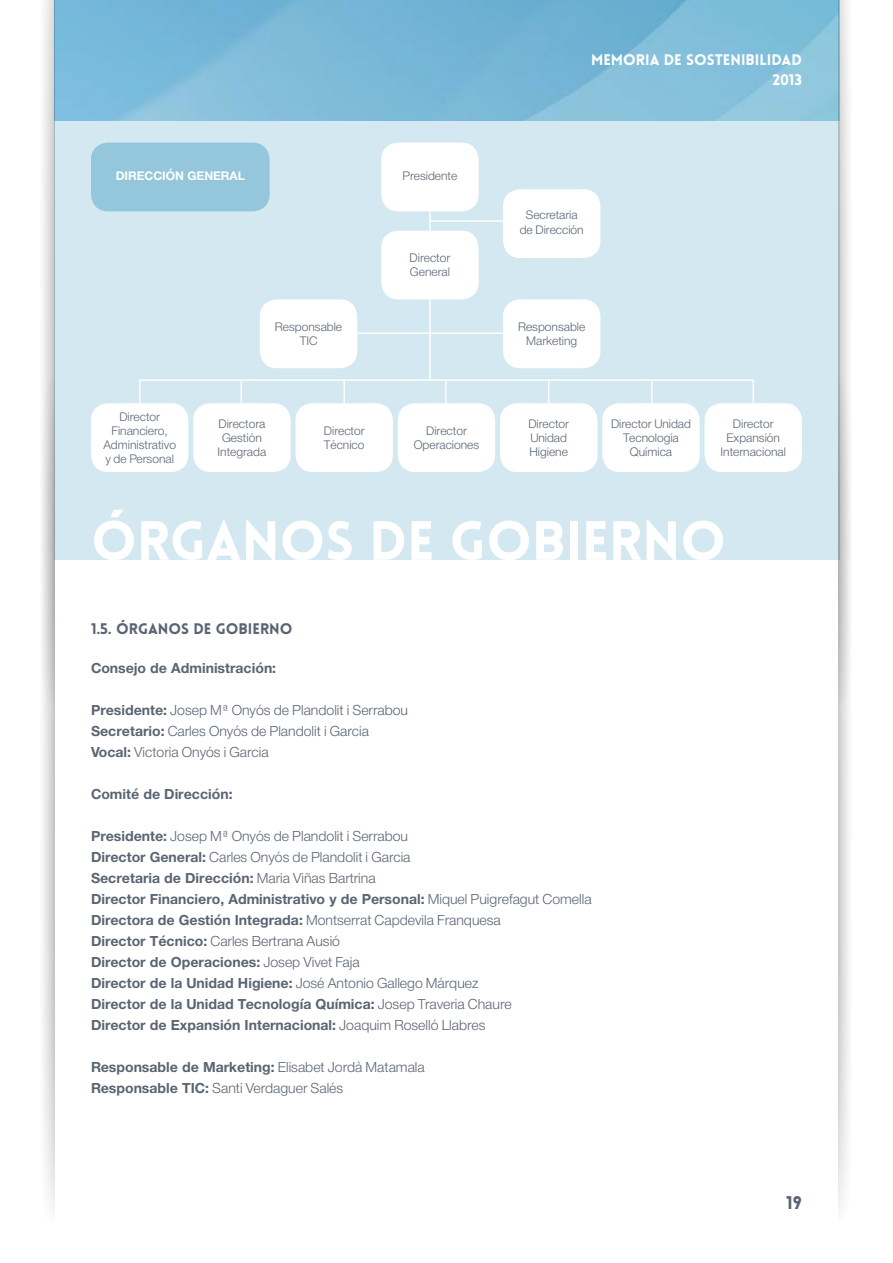
<style>
.page{position:relative;width:893px;height:1263px;background:#fff}
.page>*{position:absolute;margin:0;border:0;box-sizing:border-box;transform-origin:0 0}
.t1{font:900 54px "Lovelo";color:#fff}
.t2{font:900 18px "Lovelo";color:#5a6472}
.t3{font:15px/21px "NH75";color:#5a6472}
.t4{font:15px/21px "NH45";color:#5a6472}
.t5{font:900 15px/19.5px "Lovelo";color:#fff;text-align:right}
.t6{font:900 15px "Lovelo";color:#5a6472}
.t7{font:12.9px/14.2px "NH45";color:#5a6472;text-align:center}
.t8{font:12.9px "NH75";color:#fff}
.s1{font-family:"NH75"}
.s2{font-family:"NH45"}
</style>
<div class="page">
<div style="left:54px;top:0;width:785px;height:559px;background:#d4e8f1"></div>
<svg style="left:40px;top:190px;width:14px;height:21px"></svg>
<img style="left:838px;top:0;width:11px;height:217px">
<svg style="left:838px;top:190px;width:11px;height:21px"></svg>
<img style="left:838px;top:217px;width:13px;height:991px">
<svg style="left:54px;top:0;width:785px;height:120px;fill:#7bbad9"></svg>
<div style="left:91px;top:403px;width:97px;height:69px;background:#fff;border-radius:17px"></div>
<div style="left:296px;top:403px;width:97px;height:69px;background:#fff;border-radius:17px"></div>
<div style="left:602px;top:403px;width:98px;height:69px;background:#fff;border-radius:17px"></div>
<div style="left:193px;top:403px;width:98px;height:69px;background:#fff;border-radius:17px"></div>
<div style="left:500px;top:403px;width:97px;height:69px;background:#fff;border-radius:17px"></div>
<div style="left:398px;top:403px;width:97px;height:69px;background:#fff;border-radius:17px"></div>
<div style="left:705px;top:403px;width:97px;height:69px;background:#fff;border-radius:17px"></div>
<div style="left:381px;top:231px;width:98px;height:68px;background:#fff;border-radius:17px"></div>
<div style="left:260px;top:299px;width:97px;height:69px;background:#fff;border-radius:17px"></div>
<div style="left:503px;top:299px;width:97px;height:69px;background:#fff;border-radius:17px"></div>
<div style="left:503px;top:189px;width:97px;height:69px;background:#fff;border-radius:17px"></div>
<div style="left:381px;top:143px;width:98px;height:68px;background:#fff;border-radius:17px"></div>
<hr style="left:429px;top:201px;width:2px;height:179px;background:#fff">
<svg style="left:139px;top:381px;width:1px;height:22px"></svg>
<hr style="left:343px;top:380px;width:2px;height:23px;background:#fff">
<svg style="left:651px;top:381px;width:1px;height:22px"></svg>
<svg style="left:241px;top:381px;width:1px;height:22px"></svg>
<svg style="left:548px;top:381px;width:1px;height:22px"></svg>
<svg style="left:445px;top:381px;width:1px;height:22px"></svg>
<svg style="left:753px;top:380px;width:1px;height:23px"></svg>
<hr style="left:357px;top:332px;width:146px;height:2px;background:#fff">
<hr style="left:431px;top:220px;width:72px;height:2px;background:#fff">
<hr style="left:139px;top:379px;width:614px;height:2px;background:#fff">
<div style="left:91px;top:143px;width:179px;height:68px;background:#94c7dc;border-radius:17px"></div>
<p class="t8" style="left:116px;top:167px;width:131px">DIRECCIÓN GENERAL</p>
<p class="t7" style="left:402px;top:169px;width:56px">Presidente</p>
<p class="t7" style="left:410px;top:252px;width:42px;text-align:left">Director<br>General</p>
<p class="t5" style="left:591px;top:51px;width:212px">MEMORIA DE SOSTENIBILIDAD<br>2013</p>
<p class="t7" style="left:520px;top:209px;width:65px">Secretaria de Dirección</p>
<p class="t7" style="left:103px;top:410px;width:74px">Director<br>Financiero,<br>Administrativo y de Personal</p>
<p class="t7" style="left:275px;top:321px;width:69px">Responsable<br>TIC</p>
<p class="t7" style="left:518px;top:321px;width:69px">Responsable<br>Marketing</p>
<p class="t7" style="left:414px;top:424px;width:67px">Director<br>Operaciones</p>
<p class="t7" style="left:721px;top:417px;width:67px">Director<br>Expansión<br>Internacional</p>
<p class="t7" style="left:218px;top:417px;width:50px">Directora<br>Gestión<br>Integrada</p>
<p class="t7" style="left:528px;top:417px;width:42px;text-align:left">Director<br>Unidad<br>Higiene</p>
<p class="t7" style="left:324px;top:424px;width:42px;text-align:left">Director<br>Técnico</p>
<p class="t7" style="left:611px;top:417px;width:81px">Director Unidad<br>Tecnología<br>Química</p>
<h1 class="t1" style="left:91px;top:507px;width:636px">ÓRGANOS DE GOBIERNO</h1>
<p class="t6" style="left:91px;top:619px;width:203px">1.5. ÓRGANOS DE GOBIERNO</p>
<p class="t3" style="left:91px;top:658px;width:187px">Consejo de Administración:</p>
<p class="t4" style="left:91px;top:700px;width:319px"><span class="s1">Presidente:</span> Josep Mª Onyós de Plandolit i Serrabou<br><span class="s1">Secretario:</span> Carles Onyós de Plandolit i Garcia<br><span class="s1">Vocal:</span> Victoria Onyós i Garcia</p>
<p class="t3" style="left:91px;top:784px;width:143px">Comité de Dirección:</p>
<p class="t4" style="left:91px;top:826px;width:321px"><span class="s1">Presidente:</span> Josep Mª Onyós de Plandolit i Serrabou<br><span class="s1">Director General:</span> Carles Onyós de Plandolit i Garcia</p>
<p class="t3" style="left:91px;top:868px;width:502px">Secretaria de Dirección: <span class="s2">Maria Viñas Bartrina<br></span>Director Financiero, Administrativo y de Personal: <span class="s2">Miquel Puigrefagut Comella<br></span>Directora de Gestión Integrada: <span class="s2">Montserrat Capdevila Franquesa</span></p>
<p class="t4" style="left:91px;top:931px;width:251px"><span class="s1">Director Técnico:</span> Carles Bertrana Ausió</p>
<p class="t3" style="left:91px;top:952px;width:422px">Director de Operaciones: <span class="s2">Josep Vivet Faja<br></span>Director de la Unidad Higiene: <span class="s2">José Antonio Gallego Márquez </span>Director de la Unidad Tecnología Química: <span class="s2">Josep Traveria Chaure </span>Director de Expansión Internacional: <span class="s2">Joaquim Roselló Llabres</span></p>
<p class="t3" style="left:91px;top:1057px;width:335px">Responsable de Marketing: <span class="s2">Elisabet Jordà Matamala</span></p>
<p class="t4" style="left:91px;top:1078px;width:254px"><span class="s1">Responsable TIC:</span> Santi Verdaguer Salés</p>
<p class="t2" style="left:786px;top:1191px;width:17px">19</p>
</div>
